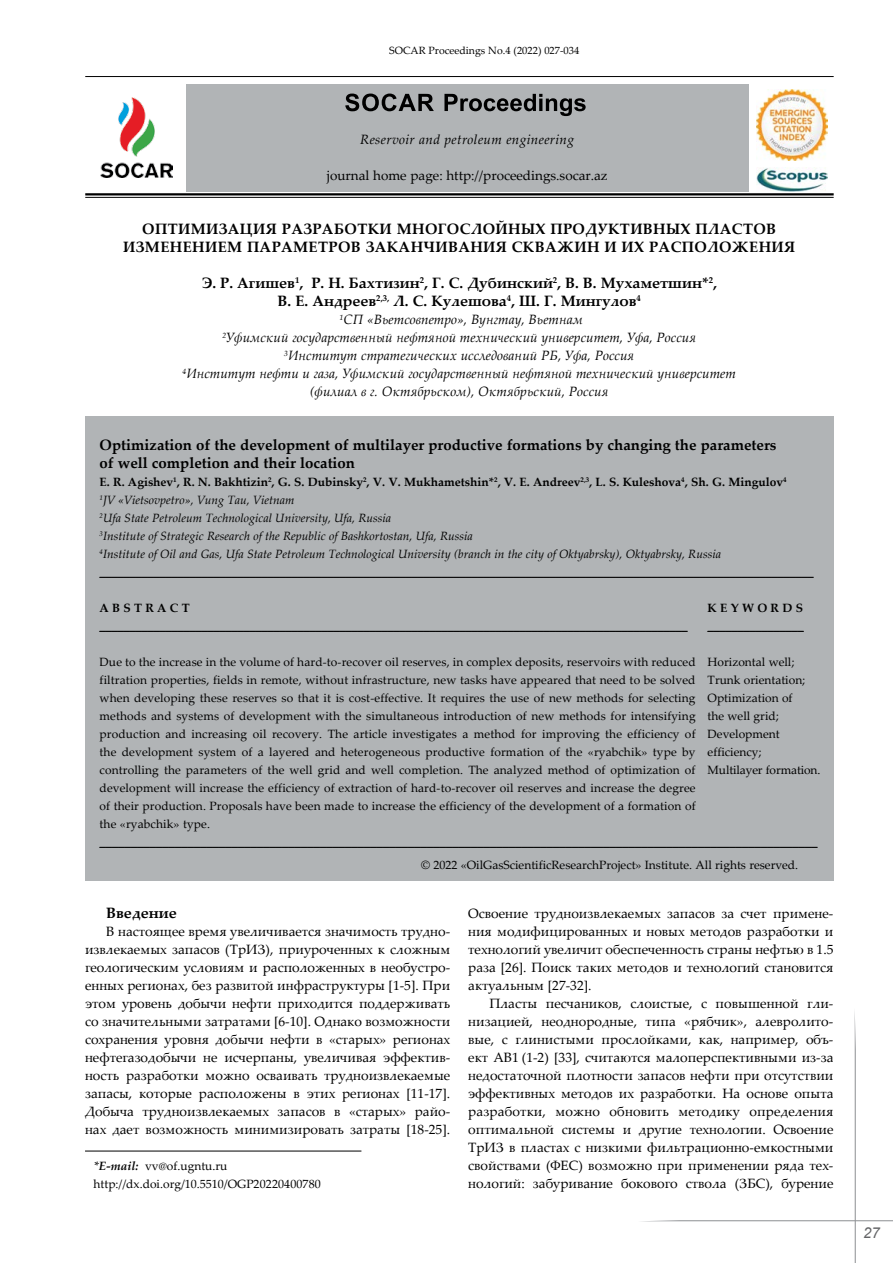
<style>
.page{position:relative;width:893px;height:1263px;background:#fff}
.page>*{position:absolute;margin:0;border:0;box-sizing:border-box;transform-origin:0 0}
.t1{font:700 15px/18px "Palatino Linotype";color:#000;text-align:center}
.t2{font:italic 15px "Arial";color:#636466}
.t3{font:13.5px/18px "Palatino Linotype";color:#000;text-align:justify}
.t4{font:italic 13.5px/18px "Palatino Linotype";color:#000;text-align:center}
.t5{font:italic 13.5px "Palatino Linotype";letter-spacing:.025em;color:#000}
.t6{font:12px/18px "Palatino Linotype";color:#000}
.t7{font:italic 12px/18px "Palatino Linotype";color:#000}
.t8{font:700 12px/18px "Palatino Linotype";letter-spacing:.275em;color:#000}
.t9{font:10.5px "Palatino Linotype";color:#000}
.s1{font-weight:700;font-style:normal}
.s2{font-weight:700;font-style:italic}
</style>
<div class="page">
<svg style="left:641px;top:1012px;width:252px;height:251px"></svg>
<hr style="left:85px;top:1151px;width:276px;height:1px;background:#000">
<div style="left:186px;top:84px;width:562px;height:108px;background:#b1b4b6"></div>
<svg style="left:444px;top:94px;width:142px;height:22px"></svg>
<svg style="left:345px;top:94px;width:89px;height:17px"></svg>
<img style="left:756px;top:90px;width:71px;height:70px">
<img style="left:756px;top:167px;width:71px;height:24px">
<img style="left:101px;top:98px;width:72px;height:80px">
<hr style="left:85px;top:193px;width:749px;height:2px;background:#000">
<hr style="left:85px;top:197px;width:749px;height:1px;background:#000">
<div style="left:85px;top:416px;width:748px;height:465px;background:#b1b4b6"></div>
<hr style="left:100px;top:577px;width:714px;height:1px;background:#000">
<hr style="left:100px;top:631px;width:588px;height:1px;background:#000">
<hr style="left:708px;top:631px;width:96px;height:1px;background:#000">
<hr style="left:100px;top:847px;width:717px;height:1px;background:#000">
<hr style="left:85px;top:76px;width:749px;height:1px;background:#000">
<p class="t9" style="left:389px;top:43px;width:192px">SOCAR Proceedings No.4 (2022) 027-034</p>
<p class="t5" style="left:360px;top:130px;width:215px">Reservoir and petroleum engineering</p>
<p class="t3" style="left:327px;top:166px;width:282px">journal home page: http://proceedings.socar.az</p>
<p class="t1" style="left:142px;top:219px;width:26px">Оптимиза</p>
<p class="t1" style="left:240px;top:219px;width:54px">ция разработки</p>
<p class="t1" style="left:397px;top:219px;width:14px">многос</p>
<p class="t1" style="left:471px;top:219px;width:25px">лойн</p>
<p class="t1" style="left:521px;top:219px;width:42px">ых продуктивн</p>
<p class="t1" style="left:666px;top:219px;width:66px">ых пластов</p>
<p class="t1" style="left:123px;top:237px;width:13px">изменением</p>
<p class="t1" style="left:247px;top:237px;width:13px">параметров</p>
<p class="t1" style="left:366px;top:237px;width:13px">заканчивания</p>
<p class="t1" style="left:512px;top:237px;width:14px">скважин</p>
<p class="t1" style="left:604px;top:237px;width:58px">и их распо</p>
<p class="t1" style="left:707px;top:237px;width:26px">ложения</p>
<p class="t1" style="left:202px;top:273px;width:517px">Э. Р. Агишев<sup>1</sup>, Р. Н. Бахтизин<sup>2</sup>, Г. С. Дубинский<sup>2</sup>, В. В. Мухаметшин*<sup>2</sup>,<br>В. Е. Андреев<sup>2,3,</sup> Л. С. Кулешова<sup>4</sup>, Ш. Г. Мингулов<sup>4</sup></p>
<p class="t4" style="left:182px;top:310px;width:555px"><sup>1</sup>СП «Вьетсовпетро», Вунгтау, Вьетнам<br><sup>2</sup>Уфимский государственный нефтяной технический университет, Уфа, Россия<br><sup>3</sup>Институт стратегических исследований РБ, Уфа, Россия<br><sup>4</sup>Институт нефти и газа, Уфимский государственный нефтяной технический университет (филиал в г. Октябрьском), Октябрьский, Россия</p>
<p class="t1" style="left:100px;top:435px;width:678px;text-align:left">Optimization of the development of multilayer productive formations by changing the parameters of well completion and their location</p>
<p class="t7" style="left:100px;top:472px;width:715px"><span class="s1">E. R. Agishev</span><sup>1</sup><span class="s1">, R. N. Bakhtizin</span><sup>2</sup><span class="s1">, G. S. Dubinsky</span><sup>2</sup><span class="s1">, V. V. Mukhametshin*</span><sup>2</sup><span class="s1">, V. E. Andreev</span><sup>2,3</sup><span class="s1">, L. S. Kuleshova</span><sup>4</sup><span class="s1">, Sh. G. Mingulov</span><sup>4<br></sup><sup>1</sup>JV «Vietsovpetro», Vung Tau, Vietnam<br><sup>2</sup>Ufa State Petroleum Technological University, Ufa, Russia<br><sup>3</sup>Institute of Strategic Research of the Republic of Bashkortostan, Ufa, Russia<br><sup>4</sup>Institute of Oil and Gas, Ufa State Petroleum Technological University (branch in the city of Oktyabrsky), Oktyabrsky, Russia _______________________________________________________________________________________________________________________</p>
<p class="t8" style="left:100px;top:598px;width:590px">A bs t rac t __________________________________________________________________________________________________</p>
<p class="t6" style="left:100px;top:652px;width:598px;text-align:justify">Due to the increase in the volume of hard-to-recover oil reserves, in complex deposits, reservoirs with reduced filtration properties, fields in remote, without infrastructure, new tasks have appeared that need to be solved when developing these reserves so that it is cost-effective. It requires the use of new methods for selecting methods and systems of development with the simultaneous introduction of new methods for intensifying production and increasing oil recovery. The article investigates a method for improving the efficiency of the development system of a layered and heterogeneous productive formation of the «ryabchik» type by controlling the parameters of the well grid and well completion. The analyzed method of optimization of development will increase the efficiency of extraction of hard-to-recover oil reserves and increase the degree of their production. Proposals have been made to increase the efficiency of the development of a formation of the «ryabchik» type.</p>
<p class="t8" style="left:708px;top:598px;width:98px">Key wo r ds ________________</p>
<p class="t6" style="left:708px;top:652px;width:114px">Horizontal well;<br>Trunk orientation;<br>Optimization of<br>the well grid;<br>Development efficiency;<br>Multilayer formation.</p>
<p class="t6" style="left:421px;top:855px;width:378px">© 2022 «OilGasScientificResearchProject» Institute. All rights reserved.</p>
<p class="t1" style="left:106px;top:903px;width:72px">Введение</p>
<p class="t3" style="left:85px;top:922px;width:367px;text-indent:21px">В настоящее время увеличивается значимость трудно&shy;извлекаемых запасов (ТрИЗ), приуроченных к сложным геологическим условиям и расположенных в необустро&shy;енных регионах, без развитой инфраструктуры [1-5]. При этом уровень добычи нефти приходится поддерживать со значительными затратами [6-10]. Однако возможности сохранения уровня добычи нефти в «старых» регионах нефтегазодобычи не исчерпаны, увеличивая эффектив&shy;ность разработки можно осваивать трудноизвлекаемые запасы, которые расположены в этих регионах [11-17].<br>Добыча трудноизвлекаемых запасов в «старых» райо&shy;нах дает возможность минимизировать затраты [18-25].</p>
<p class="t6" style="left:94px;top:1156px;width:229px"><span class="s2">*E-mail:</span> vv@of.ugntu.ru http://dx.doi.org/10.5510/OGP20220400780</p>
<p class="t3" style="left:468px;top:904px;width:367px">Освоение трудноизвлекаемых запасов за счет примене&shy;ния модифицированных и новых методов разработки и технологий увеличит обеспеченность страны нефтью в 1.5 раза [26]. Поиск таких методов и технологий становится актуальным [27-32].</p>
<p class="t3" style="left:468px;top:994px;width:367px;text-indent:21px">Пласты песчаников, слоистые, с повышенной гли&shy;низацией, неоднородные, типа «рябчик», алевролито&shy;вые, с глинистыми прослойками, как, например, объ&shy;ект АВ1 (1-2) [33], считаются малоперспективными из-за недостаточной плотности запасов нефти при отсутствии эффективных методов их разработки. На основе опыта разработки, можно обновить методику определения оптимальной системы и другие технологии. Освоение ТрИЗ в пластах с низкими фильтрационно-емкостными свойствами (ФЕС) возможно при применении ряда тех&shy;нологий: забуривание бокового ствола (ЗБС), бурение</p>
<p class="t2" style="left:863px;top:1223px;width:18px">27</p>
</div>
